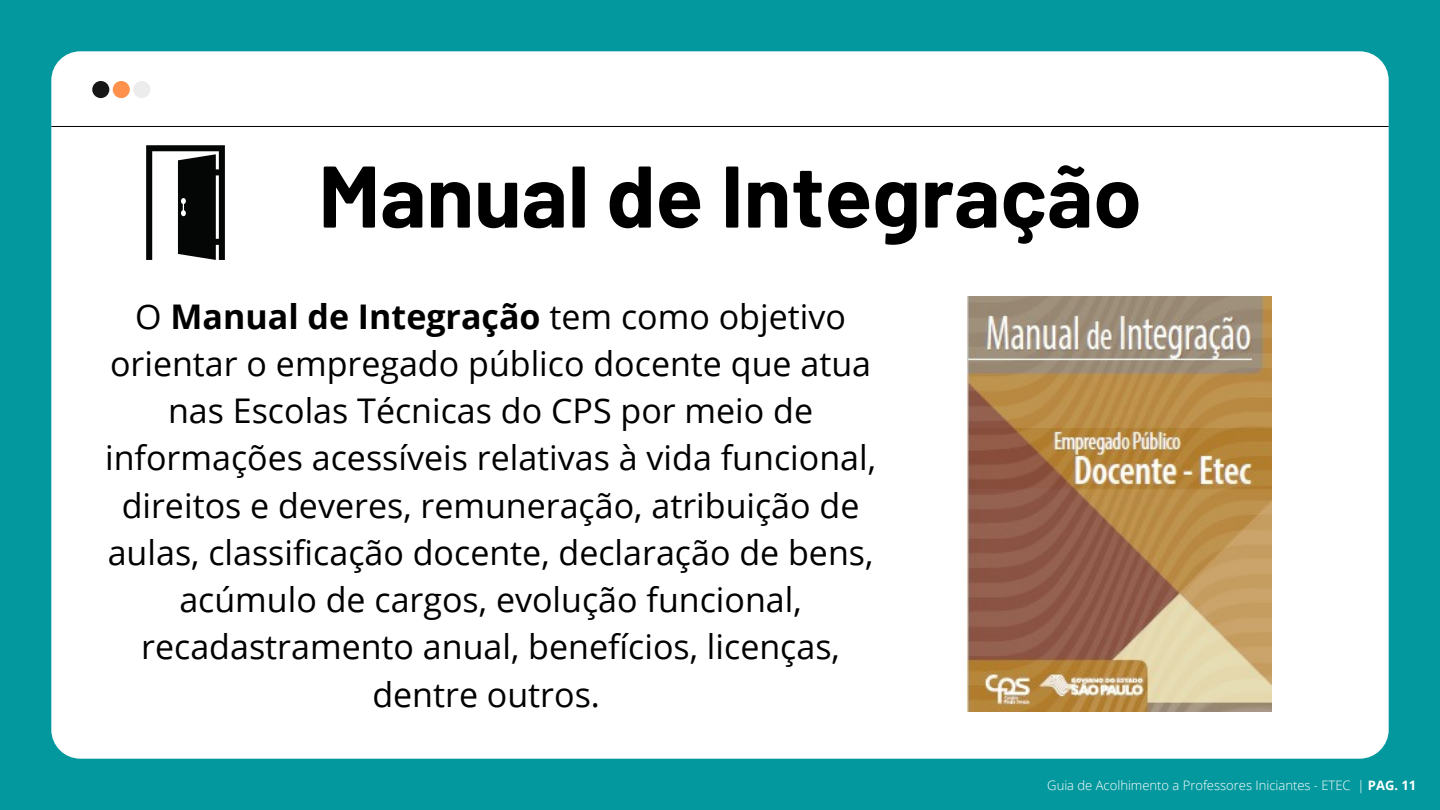
<style>
.page{position:relative;width:1440px;height:810px;background:#03989e}
.page>*{position:absolute;margin:0;border:0;box-sizing:border-box;transform-origin:0 0}
.t1{font:700 87.3px "Barlow";color:#000}
.t2{font:34px/47.2px "Open Sans";color:#000;text-align:center}
.t3{font:300 13px "Open Sans";color:#fff}
.s1{font-weight:700}
</style>
<div class="page">
<div style="left:51px;top:51px;width:1338px;height:708px;background:#fff;border-radius:29px"></div>
<hr style="left:52px;top:126px;width:1336px;height:1px;background:#000">
<div style="left:133px;top:81px;width:17px;height:17px;background:#edeced;border-radius:50%"></div>
<div style="left:113px;top:81px;width:17px;height:17px;background:#ff914d;border-radius:50%"></div>
<div style="left:92px;top:81px;width:17px;height:17px;background:#171717;border-radius:50%"></div>
<svg style="left:146px;top:145px;width:79px;height:115px"></svg>
<img style="left:967px;top:296px;width:304px;height:416px">
<p class="t1" style="left:318px;top:140px;width:825px">Manual de Integração</p>
<h1 class="t2" style="left:105px;top:292px;width:772px">O <span class="s1">Manual de Integração</span> tem como objetivo orientar o empregado público docente que atua nas Escolas Técnicas do CPS por meio de informações acessíveis relativas à vida funcional, direitos e deveres, remuneração, atribuição de aulas, classificação docente, declaração de bens, acúmulo de cargos, evolução funcional, recadastramento anual, benefícios, licenças, dentre outros.</h1>
<h2 class="t3" style="left:1047px;top:776px;width:371px">Guia de Acolhimento a Professores Iniciantes - ETEC | <span class="s1">PAG. 11</span></h2>
</div>
